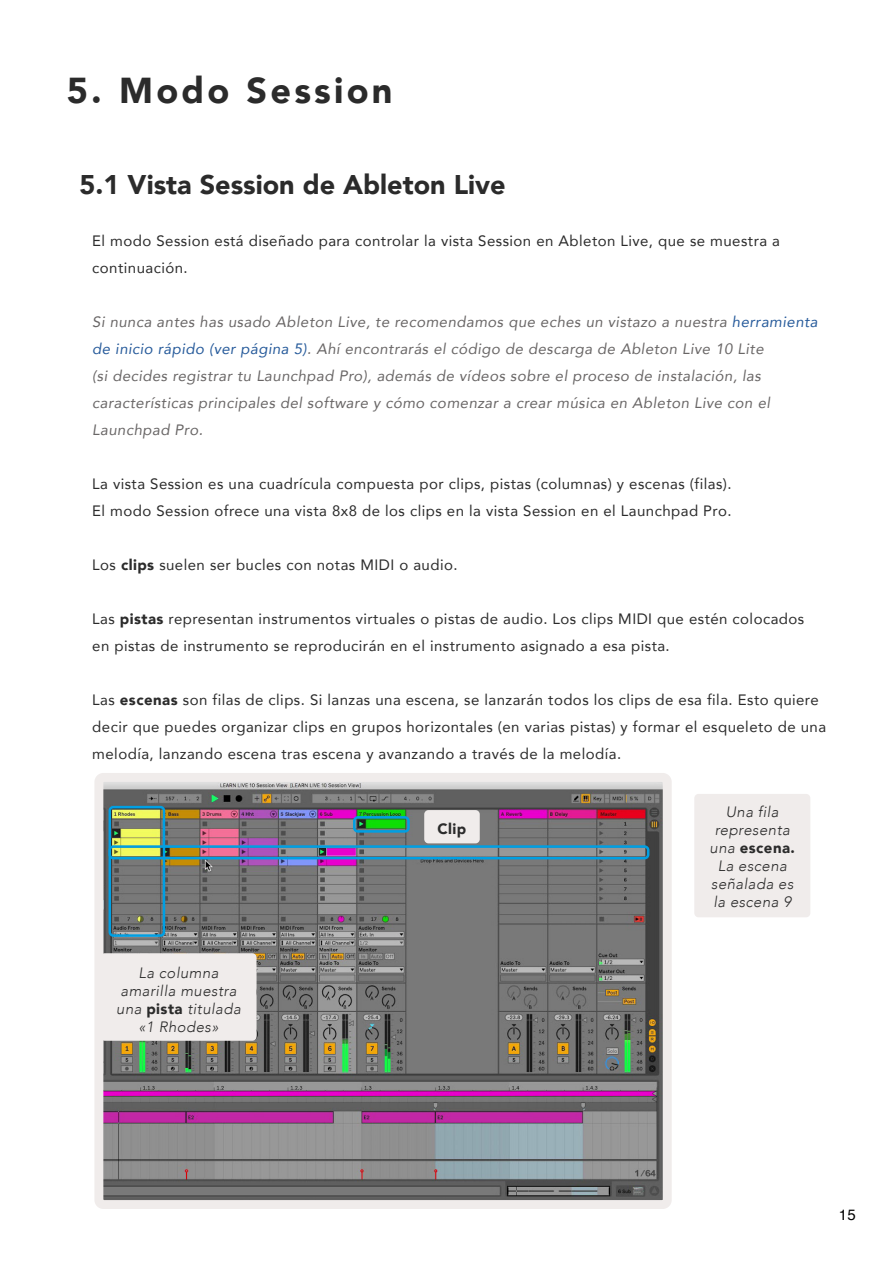
<style>
.page{position:relative;width:893px;height:1263px;background:#fff}
.page>*{position:absolute;margin:0;border:0;box-sizing:border-box;transform-origin:0 0}
.t1{font:900 36px "Avenir";letter-spacing:.09em;color:#2b2b2b}
.t2{font:900 27px "Avenir";color:#2b2b2b}
.t3{font:15px/27px "Avenir";letter-spacing:.03em;color:#2b2b2b}
.t4{font:italic 15px/27px "Avenir";letter-spacing:.03em;color:#696666}
.t5{font:italic 300 15px/18px "Avenir";letter-spacing:.03em;color:#2b2b2b;text-align:center}
.t6{font:900 15px "Avenir";color:#2b2b2b}
.t7{font:15px "Helvetica";color:#000}
.s1{color:#275b9b}
.s2{font-weight:900}
.s3{font-weight:900;font-style:normal}
</style>
<div class="page">
<img style="left:104px;top:783px;width:558px;height:416px">
<div style="left:94px;top:773px;width:578px;height:436px;border:9px solid #f0eceb;border-radius:4px"></div>
<div style="left:101px;top:953px;width:156px;height:88px;background:#f0eceb;border-radius:4px"></div>
<div style="left:424px;top:810px;width:56px;height:33px;background:#f0eceb;border-radius:4px"></div>
<div style="left:694px;top:794px;width:116px;height:123px;background:#f0eceb;border-radius:4px"></div>
<div style="left:353px;top:816px;width:57px;height:17px;border:3px solid #009fe3;border-radius:4px"></div>
<div style="left:109px;top:806px;width:56px;height:131px;border:3px solid #009fe3;border-radius:4px"></div>
<div style="left:109px;top:845px;width:540px;height:14px;border:3px solid #009fe3;border-radius:4px"></div>
<h1 class="t1" style="left:67px;top:59px;width:327px">5. Modo Session</h1>
<h2 class="t2" style="left:80px;top:161px;width:428px">5.1 Vista Session de Ableton Live</h2>
<p class="t3" style="left:92px;top:227px;width:689px">El modo Session está diseñado para controlar la vista Session en Ableton Live, que se muestra a continuación.</p>
<p class="t4" style="left:92px;top:308px;width:727px">Si nunca antes has usado Ableton Live, te recomendamos que eches un vistazo a nuestra <span class="s1">herramienta de inicio rápido (ver página 5)</span>. Ahí encontrarás el código de descarga de Ableton Live 10 Lite<br>(si decides registrar tu Launchpad Pro), además de vídeos sobre el proceso de instalación, las características principales del software y cómo comenzar a crear música en Ableton Live con el Launchpad Pro.</p>
<p class="t3" style="left:92px;top:470px;width:641px">La vista Session es una cuadrícula compuesta por clips, pistas (columnas) y escenas (filas).<br>El modo Session ofrece una vista 8x8 de los clips en la vista Session en el Launchpad Pro.</p>
<p class="t3" style="left:92px;top:551px;width:367px">Los <span class="s2">clips</span> suelen ser bucles con notas MIDI o audio.</p>
<p class="t3" style="left:92px;top:605px;width:714px">Las <span class="s2">pistas</span> representan instrumentos virtuales o pistas de audio. Los clips MIDI que estén colocados en pistas de instrumento se reproducirán en el instrumento asignado a esa pista.</p>
<p class="t3" style="left:92px;top:686px;width:735px">Las <span class="s2">escenas</span> son filas de clips. Si lanzas una escena, se lanzarán todos los clips de esa fila. Esto quiere decir que puedes organizar clips en grupos horizontales (en varias pistas) y formar el esqueleto de una melodía, lanzando escena tras escena y avanzando a través de la melodía.</p>
<p class="t5" style="left:116px;top:964px;width:126px">La columna amarilla muestra una <span class="s3">pista</span> titulada «1 Rhodes»</p>
<p class="t6" style="left:438px;top:815px;width:30px">Clip</p>
<p class="t5" style="left:710px;top:803px;width:87px">Una fila representa una <span class="s3">escena.<br></span>La escena señalada es la escena 9</p>
<p class="t7" style="left:839px;top:1203px;width:18px">15</p>
</div>
